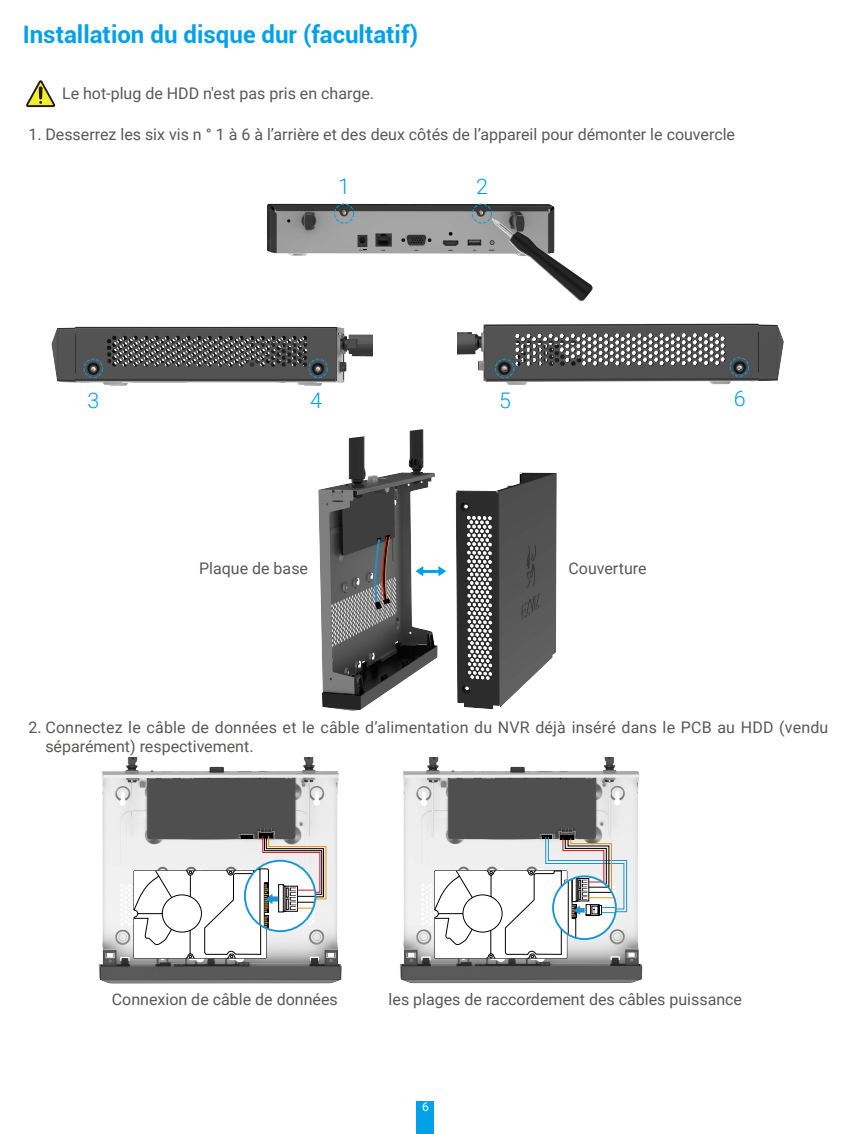
<style>
.page{position:relative;width:851px;height:1134px;background:#fff}
.page>*{position:absolute;margin:0;border:0;box-sizing:border-box;transform-origin:0 0}
.t1{font:700 24px "Roboto";color:#00a1e9}
.t2{font:300 21.4px "Roboto";color:#00a0e9}
.t3{font:16px/19.2px "Roboto";color:#595857}
.t4{font:12px "Roboto";color:#fff}
</style>
<div class="page">
<div style="left:417px;top:1101px;width:17px;height:33px;background:#00a1e9"></div>
<svg style="left:26px;top:80px;width:29px;height:27px"></svg>
<img style="left:267px;top:203px;width:288px;height:53px">
<img style="left:51px;top:326px;width:321px;height:60px">
<img style="left:457px;top:286px;width:327px;height:99px">
<div style="left:334px;top:204px;width:20px;height:20px;border:1px dashed #00a0e9;border-radius:50%"></div>
<div style="left:83px;top:359px;width:20px;height:19px;border:1px dashed #00a0e9;border-radius:50%"></div>
<div style="left:308px;top:359px;width:20px;height:19px;border:1px dashed #00a0e9;border-radius:50%"></div>
<div style="left:495px;top:359px;width:19px;height:19px;border:1px dashed #00a0e9;border-radius:50%"></div>
<div style="left:729px;top:357px;width:20px;height:20px;border:1px dashed #00a0e9;border-radius:50%"></div>
<div style="left:472px;top:204px;width:20px;height:20px;border:1px dashed #00a0e9;border-radius:50%"></div>
<img style="left:491px;top:218px;width:101px;height:84px">
<svg style="left:316px;top:367px;width:4px;height:4px"></svg>
<svg style="left:92px;top:367px;width:4px;height:4px"></svg>
<svg style="left:502px;top:367px;width:4px;height:3px"></svg>
<svg style="left:737px;top:366px;width:4px;height:4px"></svg>
<svg style="left:342px;top:212px;width:4px;height:3px"></svg>
<svg style="left:479px;top:212px;width:4px;height:3px"></svg>
<img style="left:318px;top:429px;width:239px;height:282px">
<svg style="left:342px;top:487px;width:53px;height:123px;background:#595959"></svg>
<img style="left:98px;top:758px;width:244px;height:226px">
<img style="left:399px;top:758px;width:244px;height:226px">
<svg style="left:130px;top:779px;width:197px;height:180px"></svg>
<svg style="left:430px;top:779px;width:197px;height:180px"></svg>
<hr style="left:241px;top:835px;width:11px;height:4px;background:#000">
<h1 class="t1" style="left:23px;top:18px;width:397px">Installation du disque dur (facultatif)</h1>
<p class="t3" style="left:62px;top:83px;width:313px">Le hot-plug de HDD n'est pas pris en charge.</p>
<p class="t3" style="left:28px;top:124px;width:708px">1. Desserrez les six vis n ° 1 à 6 à l’arrière et des deux côtés de l’appareil pour démonter le couvercle</p>
<h2 class="t2" style="left:338px;top:172px;width:13px">1</h2>
<h2 class="t2" style="left:476px;top:172px;width:13px">2</h2>
<h2 class="t2" style="left:88px;top:385px;width:13px">3</h2>
<h2 class="t2" style="left:310px;top:385px;width:13px">4</h2>
<h2 class="t2" style="left:499px;top:385px;width:13px">5</h2>
<h2 class="t2" style="left:733px;top:384px;width:13px">6</h2>
<p class="t3" style="left:199px;top:558px;width:110px">Plaque de base</p>
<p class="t3" style="left:568px;top:558px;width:80px">Couverture</p>
<p class="t3" style="left:45px;top:717px;width:784px;text-indent:-17px">2. Connectez le câble de données et le câble d’alimentation du NVR déjà inséré dans le PCB au HDD (vendu séparément) respectivement.</p>
<p class="t3" style="left:112px;top:989px;width:227px">Connexion de câble de données</p>
<p class="t3" style="left:388px;top:989px;width:355px">les plages de raccordement des câbles puissance</p>
<p class="t4" style="left:422px;top:1099px;width:8px">6</p>
</div>
